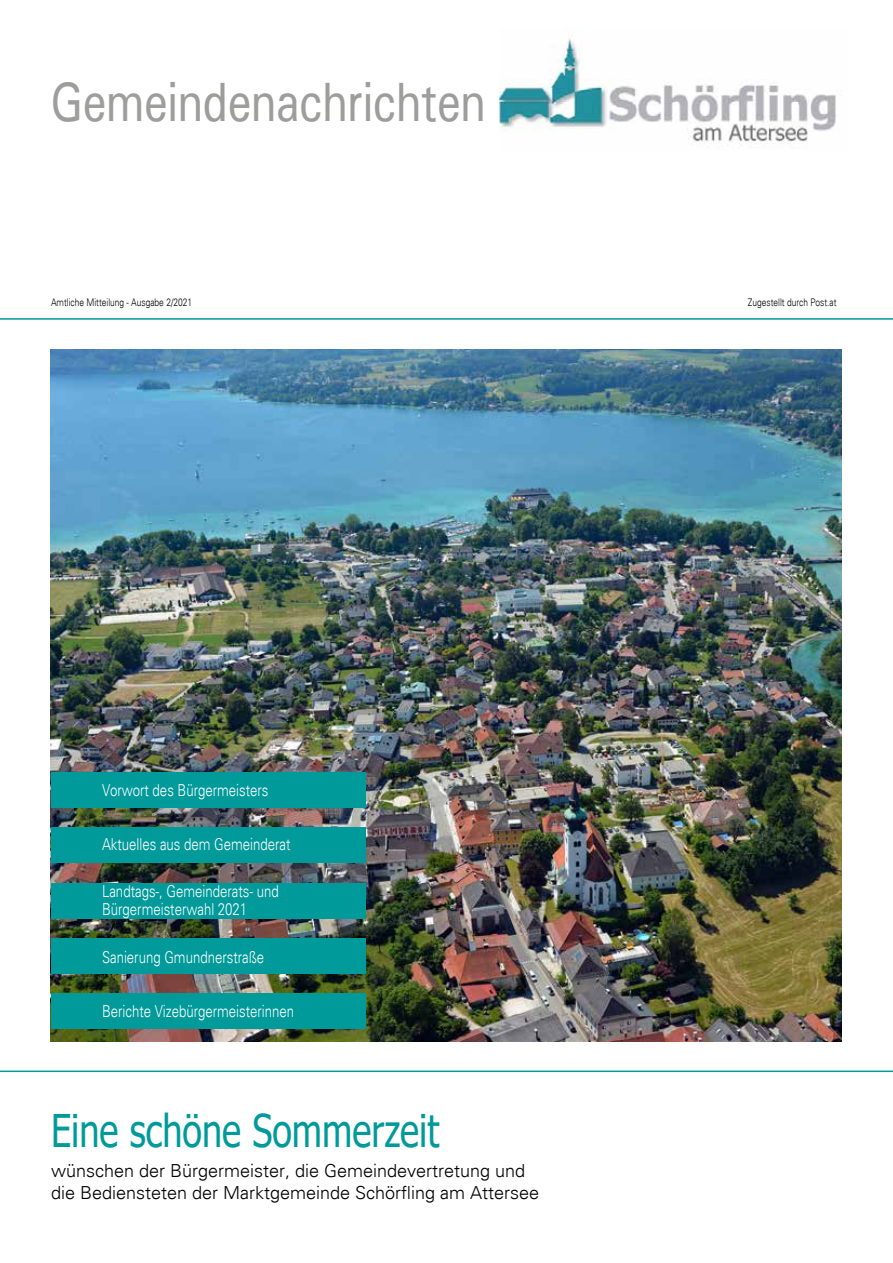
<style>
.page{position:relative;width:893px;height:1263px;background:#fff}
.page>*{position:absolute;margin:0;border:0;box-sizing:border-box;transform-origin:0 0}
.t1{font:500 55.5px "Univers";letter-spacing:-.01em;color:#9d9d9c;scale:.8 1}
.t2{font:45px "Tahoma";color:#009a9b;scale:.8 1}
.t3{font:300 18px/21.6px "Univers";color:#000}
.t4{font:300 16.5px/18px "Univers";color:#fff;scale:.8 1}
.t5{font:300 10.5px "Univers";color:#000;scale:.8 1}
</style>
<div class="page">
<img style="left:51px;top:350px;width:791px;height:691px">
<hr style="left:0;top:318px;width:893px;height:2px;background:#009a9b">
<hr style="left:0;top:1070px;width:893px;height:2px;background:#009a9b">
<img style="left:499px;top:38px;width:337px;height:108px">
<div style="left:51px;top:772px;width:315px;height:36px;background:#009a9b"></div>
<div style="left:51px;top:993px;width:315px;height:36px;background:#009a9b"></div>
<div style="left:51px;top:883px;width:315px;height:35px;background:#009a9b"></div>
<div style="left:51px;top:828px;width:315px;height:35px;background:#009a9b"></div>
<div style="left:51px;top:938px;width:315px;height:36px;background:#009a9b"></div>
<h1 class="t1" style="left:51px;top:66px;width:546px">Gemeindenachrichten</h1>
<p class="t5" style="left:51px;top:296px;width:178px">Amtliche Mitteilung - Ausgabe 2/2021</p>
<p class="t5" style="left:748px;top:296px;width:112px">Zugestellt durch Post.at</p>
<p class="t4" style="left:102px;top:781px;width:210px">Vorwort des Bürgermeisters</p>
<p class="t4" style="left:102px;top:835px;width:237px">Aktuelles aus dem Gemeinderat</p>
<p class="t4" style="left:102px;top:882px;width:223px">Landtags-, Gemeinderats- und<br>Bürgermeisterwahl 2021</p>
<p class="t4" style="left:102px;top:948px;width:204px">Sanierung Gmundnerstraße</p>
<p class="t4" style="left:102px;top:1002px;width:242px">Berichte Vizebürgermeisterinnen</p>
<h2 class="t2" style="left:51px;top:1100px;width:487px">Eine schöne Sommerzeit</h2>
<p class="t3" style="left:51px;top:1160px;width:490px">wünschen der Bürgermeister, die Gemeindevertretung und die Bediensteten der Marktgemeinde Schörfling am Attersee</p>
</div>
